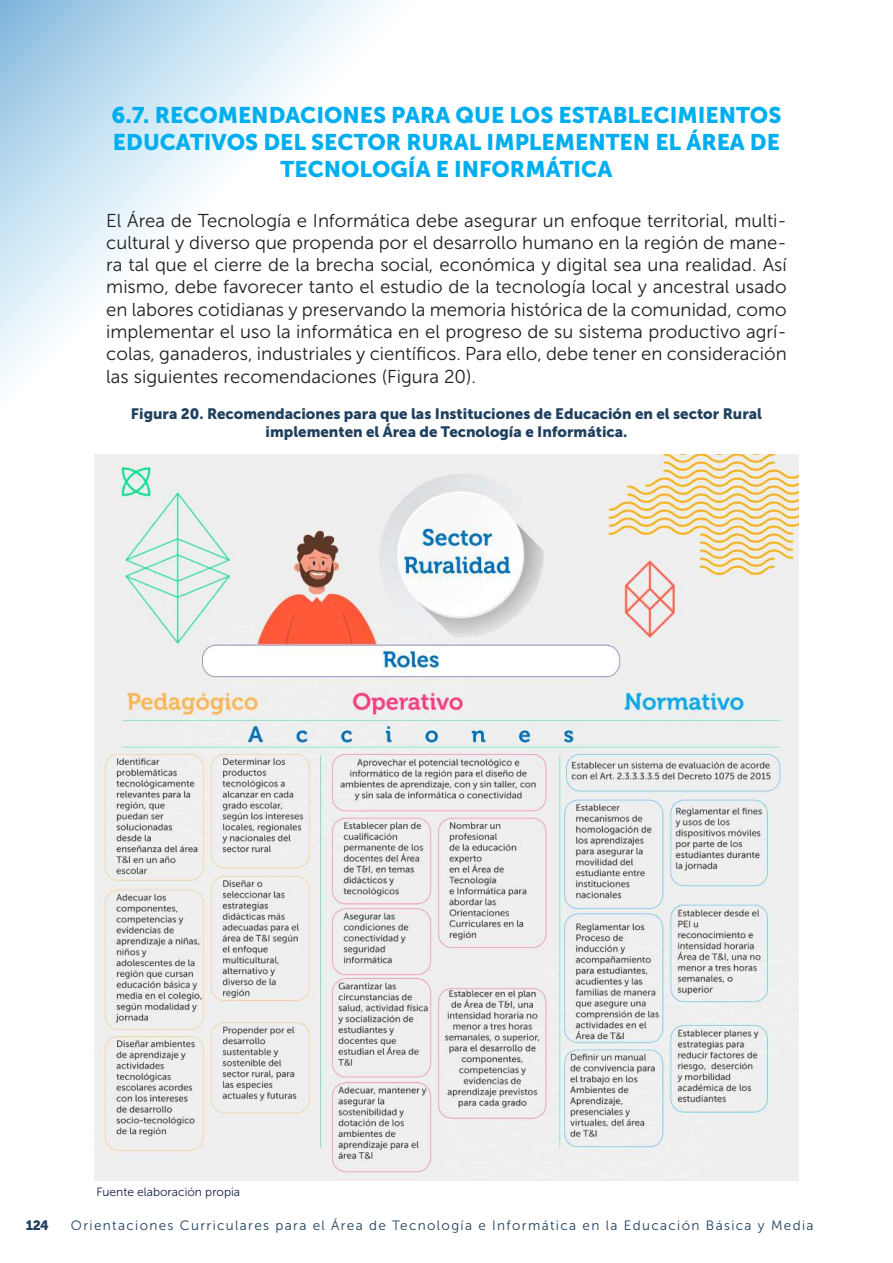
<style>
.page{position:relative;width:893px;height:1263px;background:#fff}
.page>*{position:absolute;margin:0;border:0;box-sizing:border-box;transform-origin:0 0}
.t1{font:22.5px/27px "Museo Sans 900";color:#00aeef;text-align:center}
.t2{font:18.6px/22.4px "Museo Sans 300";color:#231f20;text-align:justify}
.t3{font:15px/18px "Museo Sans 900";color:#20405f;text-align:center}
.t4{font:13.5px "Museo Sans 300";letter-spacing:.1em;color:#20405f}
.t5{font:13.5px "Museo Sans 900";color:#20405f}
.t6{font:12px "Museo Sans 300";color:#142048}
</style>
<div class="page">
<svg style="left:0;top:0;width:385px;height:385px"></svg>
<img style="left:94px;top:455px;width:705px;height:725px">
<p class="t1" style="left:112px;top:102px;width:671px">6.7. RECOMENDACIONES PARA QUE LOS ESTABLECIMIENTOS<br>EDUCATIVOS DEL SECTOR RURAL IMPLEMENTEN EL ÁREA DE<br>TECNOLOGÍA E INFORMÁTICA</p>
<p class="t2" style="left:106px;top:209px;width:682px">El Área de Tecnología e Informática debe asegurar un enfoque territorial, multi&shy;cultural y diverso que propenda por el desarrollo humano en la región de mane&shy;ra tal que el cierre de la brecha social, económica y digital sea una realidad. Así mismo, debe favorecer tanto el estudio de la tecnología local y ancestral usado en labores cotidianas y preservando la memoria histórica de la comunidad, como implementar el uso la informática en el progreso de su sistema productivo agrí&shy;colas, ganaderos, industriales y científicos. Para ello, debe tener en consideración las siguientes recomendaciones (Figura 20).</p>
<p class="t3" style="left:131px;top:404px;width:633px">Figura 20. Recomendaciones para que las Instituciones de Educación en el sector Rural implementen el Área de Tecnología e Informática.</p>
<p class="t6" style="left:96px;top:1185px;width:145px">Fuente elaboración propia</p>
<p class="t5" style="left:26px;top:1217px;width:25px">124</p>
<p class="t4" style="left:71px;top:1217px;width:744px">Orientaciones Curriculares para el Área de Tecnología e Informática en la Educación Básica y Media</p>
</div>
